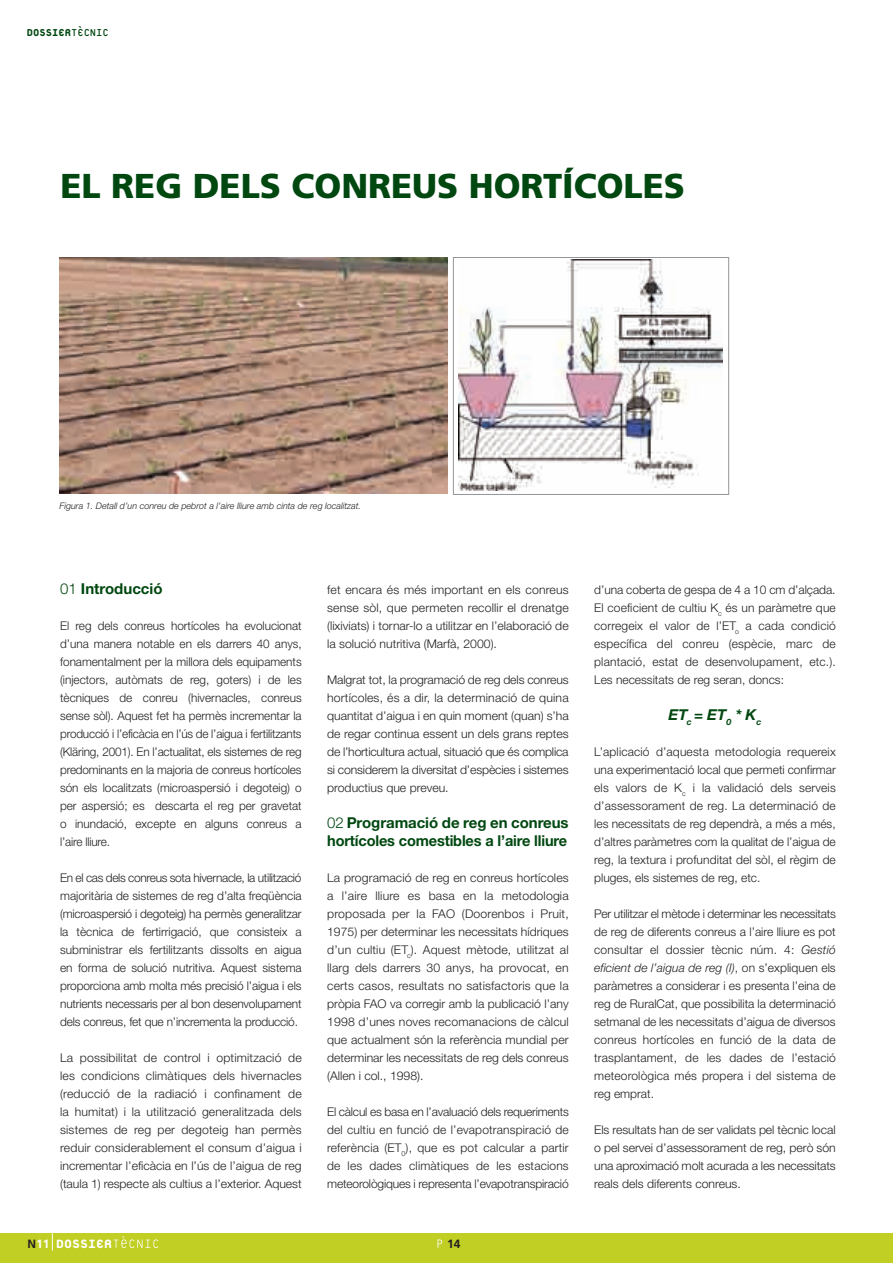
<style>
.page{position:relative;width:893px;height:1263px;background:#fff}
.page>*{position:absolute;margin:0;border:0;box-sizing:border-box;transform-origin:0 0}
.t1{font:900 34.5px "Frutiger";color:#004710}
.t2{font:800 18px "Platelet";color:#fff;scale:.96 1}
.t3{font:700 15px/18px "Helvetica Neue";letter-spacing:-.01em;color:#004710}
.t4{font:800 15px "Platelet";color:#004710;scale:.91 1}
.t5{font:italic 700 15px "Helvetica Neue";color:#004710}
.t6{font:300 12px/18px "Helvetica Neue";color:#231f20;text-align:justify}
.t7{font:700 12px "Frutiger";color:#231f20}
.t8{font:italic 300 9px "Helvetica Neue";color:#231f20}
.s1{font-weight:400}
.s2{font-weight:300}
.s3{font-family:"Frutiger";font-weight:700;font-size:12px;color:#231f20}
.s4{font-family:"Frutiger";font-weight:700;font-size:12px}
.s5{font-style:italic}
</style>
<div class="page">
<div style="left:0;top:1233px;width:893px;height:30px;background:#c1ce23"></div>
<svg style="left:437px;top:1239px;width:5px;height:9px"></svg>
<svg style="left:52px;top:1233px;width:1px;height:17px"></svg>
<svg style="left:113px;top:1236px;width:45px;height:12px"></svg>
<img style="left:60px;top:257px;width:388px;height:237px">
<img style="left:459px;top:260px;width:263px;height:230px">
<div style="left:453px;top:257px;width:276px;height:238px;border:1px solid #939598"></div>
<p class="t4" style="left:27px;top:26px;width:92px">DOSSIER<span class="s1">TÈCNIC</span></p>
<p class="t1" style="left:60px;top:165px;width:626px">EL REG DELS CONREUS HORTÍCOLES</p>
<p class="t8" style="left:60px;top:501px;width:303px">Figura 1. Detall d’un conreu de pebrot a l’aire lliure amb cinta de reg localitzat.</p>
<p class="t3" style="left:60px;top:579px;width:104px"><span class="s2">01</span> Introducció</p>
<p class="t6" style="left:60px;top:616px;width:243px">El reg dels conreus hortícoles ha evolucionat d’una manera notable en els darrers 40 anys, fonamentalment per la millora dels equipaments (injectors, autòmats de reg, goters) i de les tècniques de conreu (hivernacles, conreus sense sòl). Aquest fet ha permès incrementar la producció i l’eficàcia en l’ús de l’aigua i fertilitzants (Kläring, 2001). En l’actualitat, els sistemes de reg predominants en la majoria de conreus hortícoles són els localitzats (microaspersió i degoteig) o per aspersió; es descarta el reg per gravetat o inundació, excepte en alguns conreus a l’aire lliure.</p>
<p class="t6" style="left:60px;top:868px;width:243px">En el cas dels conreus sota hivernacle, la utilització majoritària de sistemes de reg d’alta freqüència (microaspersió i degoteig) ha permès generalitzar la tècnica de fertirrigació, que consisteix a subministrar els fertilitzants dissolts en aigua en forma de solució nutritiva. Aquest sistema proporciona amb molta més precisió l’aigua i els nutrients necessaris per al bon desenvolupament dels conreus, fet que n’incrementa la producció.</p>
<p class="t6" style="left:60px;top:1048px;width:243px">La possibilitat de control i optimització de les condicions climàtiques dels hivernacles (reducció de la radiació i confinament de la humitat) i la utilització generalitzada dels sistemes de reg per degoteig han permès reduir considerablement el consum d’aigua i incrementar l’eficàcia en l’ús de l’aigua de reg (taula 1) respecte als cultius a l’exterior. Aquest</p>
<h2 class="t2" style="left:28px;top:1235px;width:89px"><span class="s3">N</span><span class="s4">11</span> DOSSIER</h2>
<p class="t6" style="left:327px;top:580px;width:243px">fet encara és més important en els conreus sense sòl, que permeten recollir el drenatge (lixiviats) i tornar-lo a utilitzar en l’elaboració de la solució nutritiva (Marfà, 2000).</p>
<p class="t6" style="left:327px;top:670px;width:243px">Malgrat tot, la programació de reg dels conreus hortícoles, és a dir, la determinació de quina quantitat d’aigua i en quin moment (quan) s’ha de regar continua essent un dels grans reptes de l’horticultura actual, situació que és complica si considerem la diversitat d’espècies i sistemes productius que preveu.</p>
<p class="t3" style="left:327px;top:813px;width:243px"><span class="s2">02</span> Programació de reg en conreus hortícoles comestibles a l’aire lliure</p>
<p class="t6" style="left:327px;top:868px;width:243px">La programació de reg en conreus hortícoles a l’aire lliure es basa en la metodologia proposada per la FAO (Doorenbos i Pruit, 1975) per determinar les necessitats hídriques d’un cultiu (ET<sub>c</sub>). Aquest mètode, utilitzat al llarg dels darrers 30 anys, ha provocat, en certs casos, resultats no satisfactoris que la pròpia FAO va corregir amb la publicació l’any 1998 d’unes noves recomanacions de càlcul que actualment són la referència mundial per determinar les necessitats de reg dels conreus (Allen i col., 1998).</p>
<p class="t6" style="left:327px;top:1102px;width:243px">El càlcul es basa en l’avaluació dels requeriments del cultiu en funció de l’evapotranspiració de referència (ET<sub>0</sub>), que es pot calcular a partir de les dades climàtiques de les estacions meteorològiques i representa l’evapotranspiració</p>
<p class="t7" style="left:447px;top:1237px;width:15px">14</p>
<p class="t6" style="left:594px;top:580px;width:243px">d’una coberta de gespa de 4 a 10 cm d’alçada.<br>El coeficient de cultiu K<sub>c</sub> és un paràmetre que corregeix el valor de l’ET<sub>o</sub> a cada condició específica del conreu (espècie, marc de plantació, estat de desenvolupament, etc.).<br>Les necessitats de reg seran, doncs:</p>
<p class="t5" style="left:669px;top:705px;width:94px">ET<sub>c</sub> = ET<sub>0</sub> * K<sub>c</sub></p>
<p class="t6" style="left:594px;top:742px;width:243px">L’aplicació d’aquesta metodologia requereix una experimentació local que permeti confirmar els valors de K<sub>c</sub> i la validació dels serveis d’assessorament de reg. La determinació de les necessitats de reg dependrà, a més a més, d’altres paràmetres com la qualitat de l’aigua de reg, la textura i profunditat del sòl, el règim de pluges, els sistemes de reg, etc.</p>
<p class="t6" style="left:594px;top:904px;width:243px">Per utilitzar el mètode i determinar les necessitats de reg de diferents conreus a l’aire lliure es pot consultar el dossier tècnic núm. 4: <span class="s5">Gestió eficient de l’aigua de reg (I)</span>, on s’expliquen els paràmetres a considerar i es presenta l’eina de reg de RuralCat, que possibilita la determinació setmanal de les necessitats d’aigua de diversos conreus hortícoles en funció de la data de trasplantament, de les dades de l’estació meteorològica més propera i del sistema de reg emprat.</p>
<p class="t6" style="left:594px;top:1120px;width:243px">Els resultats han de ser validats pel tècnic local o pel servei d’assessorament de reg, però són una aproximació molt acurada a les necessitats reals dels diferents conreus.</p>
</div>
